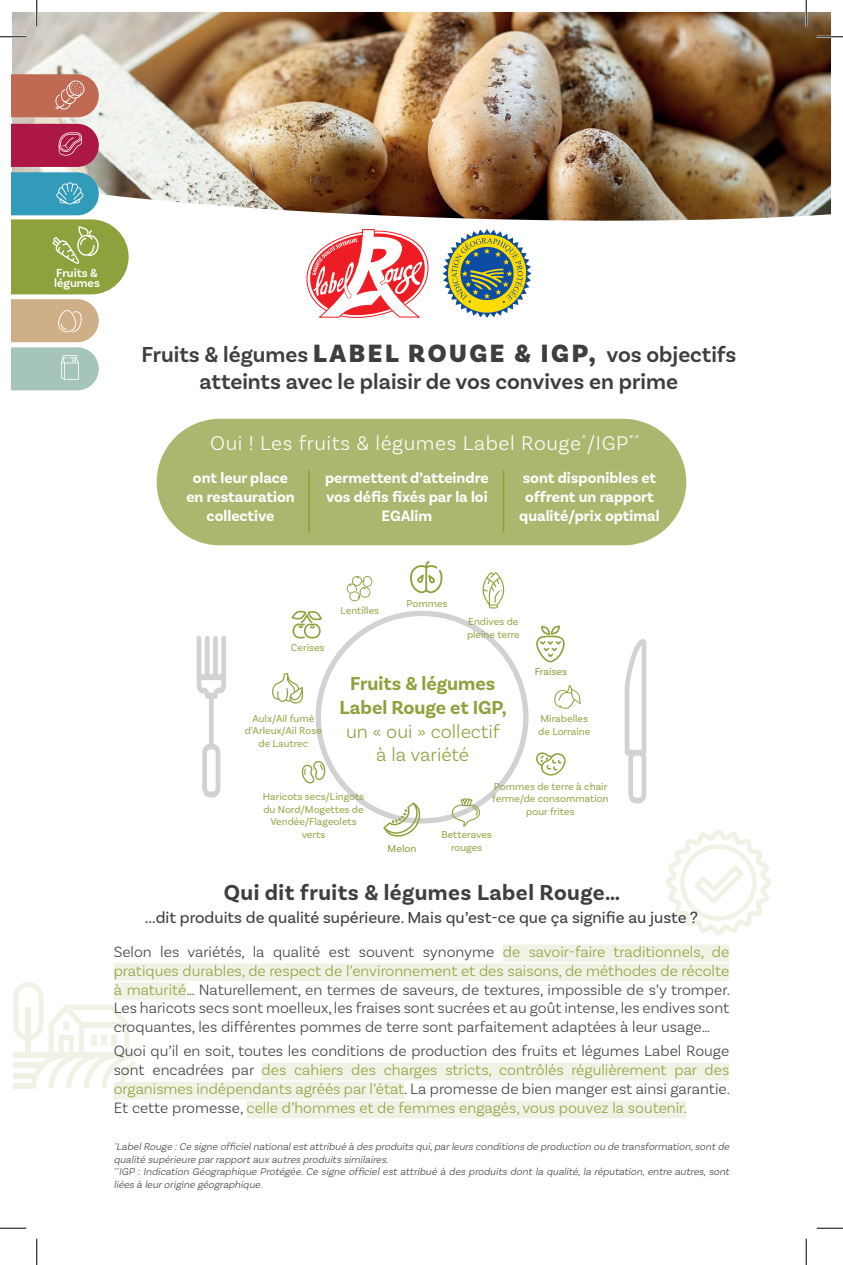
<style>
.page{position:relative;width:843px;height:1265px;background:#fff}
.page>*{position:absolute;margin:0;border:0;box-sizing:border-box;transform-origin:0 0}
.t1{font:600 22.75px/27.3px "Basic Sans";color:#3e3e3f;text-align:center}
.t2{font:700 22.75px "Basic Sans";letter-spacing:.02em;color:#3e3e3f}
.t3{font:300 21px "Basic Sans";letter-spacing:.03em;color:#fff}
.t4{font:700 19.78px/23.6px "Basic Sans";color:#8da23d;text-align:center}
.t5{font:300 19.78px/23.6px "Basic Sans";color:#8da23d;text-align:center}
.t6{font:16.62px "Basic Sans";color:#3e3e3f}
.t7{font:300 15.75px/18.9px "Basic Sans";color:#3e3e3f;text-align:justify}
.t8{font:700 15.75px/18.9px "Basic Sans";color:#fff;text-align:center}
.t9{font:600 12.25px/10.5px "Basic Sans";color:#fff}
.t10{font:italic 300 10.5px/12.6px "Basic Sans";color:#3e3e3f}
.t11{font:10.5px/12.6px "Basic Sans";color:#97a94b;text-align:center}
.t12{font:10.5px "Basic Sans";color:#8da23d}
.s1{font-weight:900;font-size:26.25px}
.s2{color:#8da23d}
</style>
<div class="page">
<img style="left:12px;top:12px;width:818px;height:209px">
<svg style="left:665px;top:830px;width:106px;height:105px"></svg>
<svg style="left:13px;top:982px;width:123px;height:105px"></svg>
<div style="left:13px;top:1062px;width:30px;height:5px;background:#f1f2e5"></div>
<div style="left:13px;top:1072px;width:23px;height:5px;background:#f1f2e5"></div>
<div style="left:13px;top:1082px;width:20px;height:5px;background:#f1f2e5"></div>
<div style="left:502px;top:944px;width:227px;height:17px;background:#f1f2e5"></div>
<div style="left:114px;top:963px;width:615px;height:17px;background:#f1f2e5"></div>
<div style="left:114px;top:982px;width:72px;height:17px;background:#f1f2e5"></div>
<div style="left:261px;top:1062px;width:468px;height:18px;background:#f1f2e5"></div>
<div style="left:114px;top:1081px;width:290px;height:17px;background:#f1f2e5"></div>
<div style="left:246px;top:1100px;width:440px;height:17px;background:#f1f2e5"></div>
<svg style="left:12px;top:74px;width:87px;height:43px;background:#c57763"></svg>
<div style="left:157px;top:418px;width:529px;height:127px;background:#abb76f;border-radius:63px"></div>
<hr style="left:308px;top:471px;width:2px;height:61px;background:#8da23d">
<hr style="left:502px;top:471px;width:2px;height:61px;background:#8da23d">
<svg style="left:12px;top:124px;width:117px;height:266px"></svg>
<div style="left:315px;top:610px;width:213px;height:213px;border:5px solid #d1d2d4;border-radius:50%"></div>
<svg style="left:196px;top:635px;width:30px;height:162px"></svg>
<svg style="left:624px;top:639px;width:22px;height:164px"></svg>
<svg style="left:536px;top:752px;width:30px;height:23px"></svg>
<svg style="left:302px;top:761px;width:23px;height:22px"></svg>
<svg style="left:451px;top:798px;width:35px;height:28px"></svg>
<svg style="left:291px;top:610px;width:31px;height:28px"></svg>
<svg style="left:536px;top:625px;width:29px;height:37px"></svg>
<svg style="left:383px;top:802px;width:38px;height:34px"></svg>
<svg style="left:482px;top:572px;width:22px;height:36px"></svg>
<svg style="left:346px;top:576px;width:26px;height:25px"></svg>
<svg style="left:410px;top:561px;width:32px;height:32px"></svg>
<svg style="left:442px;top:229px;width:89px;height:89px"></svg>
<svg style="left:306px;top:229px;width:122px;height:89px"></svg>
<svg style="left:554px;top:685px;width:26px;height:23px"></svg>
<svg style="left:272px;top:672px;width:31px;height:31px"></svg>
<hr style="left:0;top:36px;width:26px;height:2px;background:#fff">
<hr style="left:816px;top:36px;width:26px;height:2px;background:#fff">
<hr style="left:36px;top:0;width:2px;height:26px;background:#fff">
<hr style="left:805px;top:0;width:2px;height:26px;background:#fff">
<svg style="left:0;top:36px;width:26px;height:1px"></svg>
<svg style="left:816px;top:36px;width:26px;height:1px"></svg>
<svg style="left:0;top:1227px;width:26px;height:1px"></svg>
<svg style="left:816px;top:1227px;width:26px;height:1px"></svg>
<svg style="left:36px;top:0;width:1px;height:26px"></svg>
<svg style="left:36px;top:1238px;width:1px;height:26px"></svg>
<svg style="left:805px;top:0;width:1px;height:26px"></svg>
<svg style="left:805px;top:1238px;width:1px;height:26px"></svg>
<p class="t9" style="left:54px;top:268px;width:47px">Fruits &amp; légumes</p>
<h1 class="t1" style="left:141px;top:342px;width:596px">Fruits &amp; légumes <span class="s1">LABEL ROUGE &amp; IGP,</span> vos objectifs atteints avec le plaisir de vos convives en prime</h1>
<h2 class="t3" style="left:210px;top:434px;width:431px">Oui ! Les fruits &amp; légumes Label Rouge<sup>*</sup>/IGP<sup>**</sup></h2>
<p class="t8" style="left:186px;top:469px;width:110px">ont leur place en restauration collective</p>
<p class="t8" style="left:325px;top:469px;width:165px">permettent d’atteindre vos défis fixés par la loi<br>EGAlim</p>
<p class="t8" style="left:519px;top:469px;width:142px">sont disponibles et offrent un rapport qualité/prix optimal</p>
<p class="t11" style="left:291px;top:641px;width:35px">Cerises</p>
<p class="t11" style="left:340px;top:605px;width:40px">Lentilles</p>
<p class="t11" style="left:406px;top:598px;width:43px">Pommes</p>
<p class="t11" style="left:467px;top:616px;width:54px;text-align:left">Endives de pleine terre</p>
<p class="t12" style="left:534px;top:667px;width:34px">Fraises</p>
<p class="t4" style="left:339px;top:673px;width:169px">Fruits &amp; légumes<br>Label Rouge et IGP,</p>
<p class="t5" style="left:346px;top:720px;width:155px">un « oui » collectif à la variété</p>
<p class="t11" style="left:492px;top:780px;width:118px">Pommes de terre à chair ferme/de consommation pour frites</p>
<p class="t11" style="left:245px;top:712px;width:79px">Aulx/Ail fumé d’Arleux/Ail Rose de Lautrec</p>
<p class="t11" style="left:538px;top:712px;width:54px;text-align:left">Mirabelles de Lorraine</p>
<p class="t11" style="left:263px;top:790px;width:103px">Haricots secs/Lingots du Nord/Mogettes de<br>Vendée/Flageolets verts</p>
<p class="t11" style="left:441px;top:828px;width:52px">Betteraves rouges</p>
<p class="t12" style="left:387px;top:844px;width:30px">Melon</p>
<h1 class="t2" style="left:224px;top:884px;width:398px">Qui dit fruits &amp; légumes Label Rouge…</h1>
<p class="t6" style="left:145px;top:910px;width:554px">...dit produits de qualité supérieure. Mais qu’est-ce que ça signifie au juste ?</p>
<p class="t7" style="left:114px;top:943px;width:617px">Selon les variétés, la qualité est souvent synonyme <span class="s2">de savoir-faire traditionnels, de pratiques durables, de respect de l’environnement et des saisons, de méthodes de récolte à maturité</span>… Naturellement, en termes de saveurs, de textures, impossible de s’y tromper.<br>Les haricots secs sont moelleux, les fraises sont sucrées et au goût intense, les endives sont croquantes, les différentes pommes de terre sont parfaitement adaptées à leur usage…</p>
<p class="t7" style="left:114px;top:1042px;width:617px">Quoi qu’il en soit, toutes les conditions de production des fruits et légumes Label Rouge sont encadrées par <span class="s2">des cahiers des charges stricts, contrôlés régulièrement par des organismes indépendants agréés par l’état</span>. La promesse de bien manger est ainsi garantie.<br>Et cette promesse, <span class="s2">celle d’hommes et de femmes engagés, vous pouvez la soutenir.</span></p>
<p class="t10" style="left:114px;top:1140px;width:618px"><sup>*</sup>LabelRouge :Ce signe officielnationalest attribué à des produits qui,parleurs conditions de production ou de transformation,sont de qualité supérieure parrapport aux autres produits similaires.<br><sup>**</sup>IGP : Indication Géographique Protégée. Ce signe officiel est attribué à des produits dont la qualité, la réputation, entre autres, sont liées à leurorigine géographique.</p>
</div>
